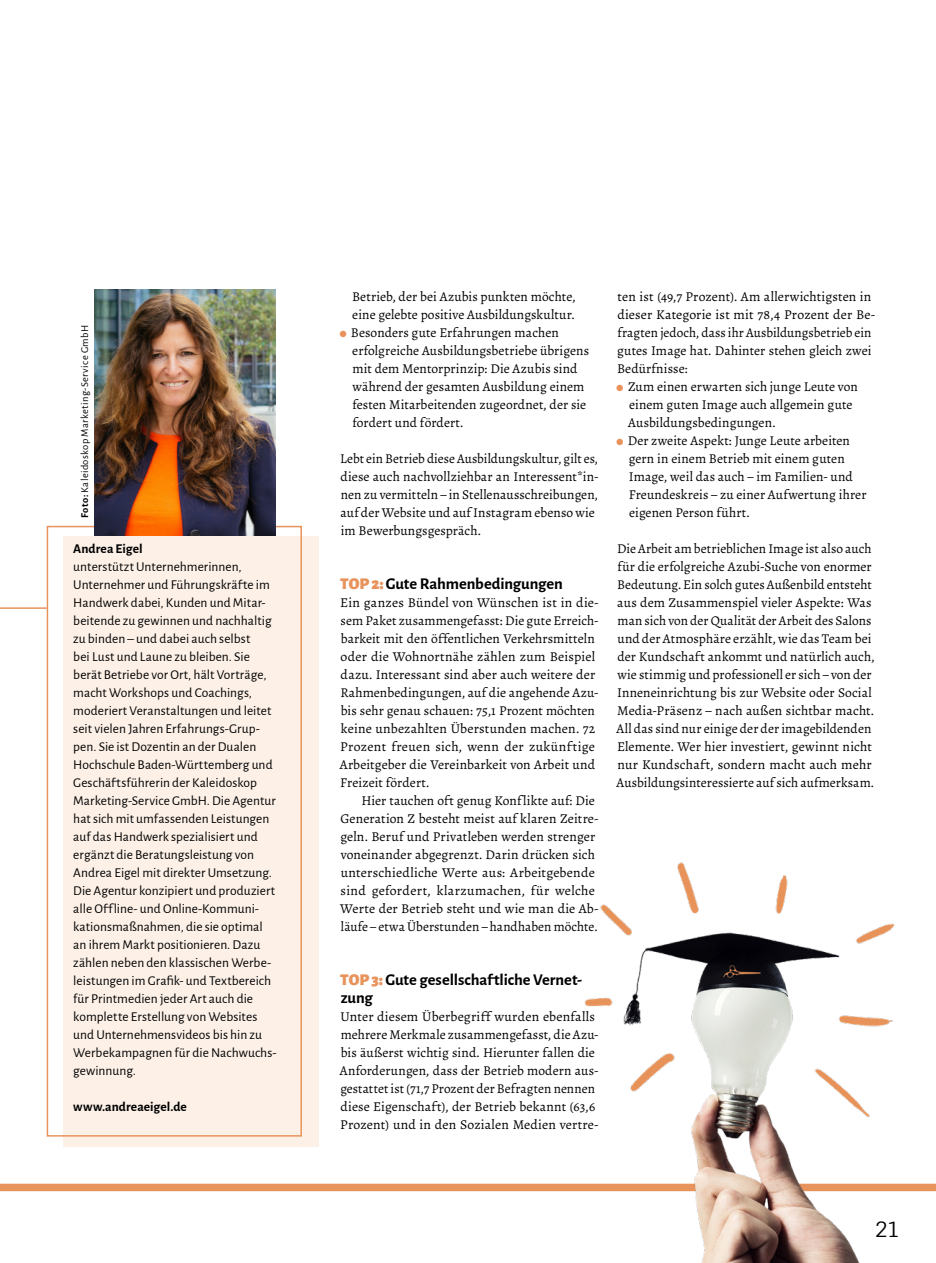
<style>
.page{position:relative;width:936px;height:1263px;background:#fff}
.page>*{position:absolute;margin:0;border:0;box-sizing:border-box;transform-origin:0 0}
._122_Seite_Zahl{font:21px "Fauna One";color:#000}
._31_Zwiti{font:700 16.5px/18px "Alegreya Sans";letter-spacing:-.005em;color:#000}
._040__Alegreya_ohne_Einzug{font:13.5px/18px "Alegreya";letter-spacing:.005em;color:#000}
._64_Box_Lauftext{font:13.5px/18px "Alegreya Sans";letter-spacing:.005em;color:#000}
._64_Box_Lauftext-2{font:700 13.5px "Alegreya Sans";letter-spacing:.005em;color:#000}
._102_Credit_links{font:10.5px "Alegreya Sans";letter-spacing:.035em;color:#000}
.s1{font-weight:700}
.s2{font-weight:900;color:#e8935c}
</style>
<div class="page">
<div style="left:0;top:1184px;width:935px;height:7px;background:#e8935c"></div>
<img style="left:564px;top:862px;width:371px;height:401px">
<div style="left:64px;top:536px;width:255px;height:610px;background:#fcf0e7"></div>
<hr style="left:0;top:607px;width:47px;height:2px;background:#e8935c">
<div style="left:47px;top:526px;width:255px;height:610px;border:2px solid #e8935c"></div>
<img style="left:94px;top:290px;width:181px;height:246px">
<p class="_102_Credit_links" style="left:78px;top:518px;width:194px;rotate:-90deg"><span class="s1">Foto:</span> Kaleidoskop Marketing-Service GmbH</p>
<p class="_64_Box_Lauftext" style="left:73px;top:539px;width:205px"><span class="s1">Andrea Eigel<br></span>unterstützt Unternehmerinnen, Unternehmer und Führungskräfte im Handwerk dabei, Kunden und Mitar&shy;beitende zu gewinnen und nachhaltig zu binden – und dabei auch selbst<br>bei Lust und Laune zu bleiben. Sie berät Betriebe vor Ort, hält Vorträge, macht Workshops und Coachings, moderiert Veranstaltungen und leitet seit vielen Jahren Erfahrungs-Grup&shy;pen. Sie ist Dozentin an der Dualen Hochschule Baden-Württemberg und Geschäftsführerin der Kaleidoskop Marketing-Service GmbH. Die Agentur hat sich mit umfassenden Leistungen auf das Handwerk spezialisiert und ergänzt die Beratungsleistung von Andrea Eigel mit direkter Umsetzung.<br>Die Agentur konzipiert und produziert alle Offline- und Online-Kommuni&shy;kationsmaßnahmen, die sie optimal an ihrem Markt positionieren. Dazu zählen neben den klassischen Werbe&shy;leistungen im Grafik- und Textbereich für Printmedien jeder Art auch die komplette Erstellung von Websites und Unternehmensvideos bis hin zu Werbekampagnen für die Nachwuchs&shy;gewinnung.</p>
<p class="_64_Box_Lauftext-2" style="left:73px;top:1097px;width:115px">www.andreaeigel.de</p>
<p class="_040__Alegreya_ohne_Einzug" style="left:352px;top:288px;width:225px">Betrieb, der bei Azubis punkten möchte, eine gelebte positive Ausbildungskultur.</p>
<p class="_040__Alegreya_ohne_Einzug" style="left:351px;top:324px;width:240px">Besonders gute Erfahrungen machen erfolgreiche Ausbildungsbetriebe übrigens mit dem Mentorprinzip: Die Azubis sind während der gesamten Ausbildung einem festen Mitarbeitenden zugeordnet, der sie fordert und fördert.</p>
<p class="_040__Alegreya_ohne_Einzug" style="left:340px;top:450px;width:260px">Lebt ein Betrieb diese Ausbildungskultur, gilt es, diese auch nachvollziehbar an Interessent*in&shy;nen zu vermitteln – in Stellenausschreibungen, auf der Website und auf Instagram ebenso wie im Bewerbungsgespräch.</p>
<p class="_31_Zwiti" style="left:340px;top:574px;width:224px"><span class="s2">TOP 2:</span>Gute Rahmenbedingungen</p>
<p class="_040__Alegreya_ohne_Einzug" style="left:340px;top:594px;width:260px">Ein ganzes Bündel von Wünschen ist in die&shy;sem Paket zusammengefasst: Die gute Erreich&shy;barkeit mit den öffentlichen Verkehrsmitteln oder die Wohnortnähe zählen zum Beispiel dazu. Interessant sind aber auch weitere der Rahmenbedingungen, auf die angehende Azu&shy;bis sehr genau schauen: 75,1 Prozent möchten keine unbezahlten Überstunden machen. 72<br>Prozent freuen sich, wenn der zukünftige Arbeitgeber die Vereinbarkeit von Arbeit und Freizeit fördert.</p>
<p class="_040__Alegreya_ohne_Einzug" style="left:340px;top:792px;width:260px;text-indent:21px">Hier tauchen oft genug Konf likte auf: Die Generation Z besteht meist auf klaren Zeitre&shy;geln. Beruf und Privatleben werden strenger voneinander abgegrenzt. Darin drücken sich unterschiedliche Werte aus: Arbeitgebende sind gefordert, klarzumachen, für welche Werte der Betrieb steht und wie man die Ab&shy;läufe – etwa Überstunden – handhaben möchte.</p>
<p class="_31_Zwiti" style="left:340px;top:970px;width:243px"><span class="s2">TOP 3:</span> Gute gesellschaftliche Vernet&shy;zung</p>
<p class="_040__Alegreya_ohne_Einzug" style="left:340px;top:1008px;width:260px">Unter diesem Überbegriff wurden ebenfalls mehrere Merkmale zusammengefasst, die Azu&shy;bis äußerst wichtig sind. Hierunter fallen die Anforderungen, dass der Betrieb modern aus&shy;gestattet ist (71,7 Prozent der Befragten nennen diese Eigenschaft), der Betrieb bekannt (63,6<br>Prozent) und in den Sozialen Medien vertre-</p>
<p class="_040__Alegreya_ohne_Einzug" style="left:617px;top:288px;width:259px">ten ist (49,7 Prozent). Am allerwichtigsten in dieser Kategorie ist mit 78,4 Prozent der Be&shy;fragten jedoch, dass ihr Ausbildungsbetrieb ein gutes Image hat. Dahinter stehen gleich zwei Bedürfnisse:</p>
<p class="_040__Alegreya_ohne_Einzug" style="left:628px;top:378px;width:231px">Zum einen erwarten sich junge Leute von einem guten Image auch allgemein gute<br>Ausbildungsbedingungen.</p>
<p class="_040__Alegreya_ohne_Einzug" style="left:627px;top:432px;width:240px">Der zweite Aspekt: Junge Leute arbeiten gern in einem Betrieb mit einem guten Image, weil das auch – im Familien- und Freundeskreis – zu einer Aufwertung ihrer eigenen Person führt.</p>
<p class="_040__Alegreya_ohne_Einzug" style="left:616px;top:540px;width:259px">Die Arbeit am betrieblichen Image ist also auch für die erfolgreiche Azubi-Suche von enormer Bedeutung. Ein solch gutes Außenbild entsteht aus dem Zusammenspiel vieler Aspekte: Was man sich von der Qualität der Arbeit des Salons und der Atmosphäre erzählt, wie das Team bei der Kundschaft ankommt und natürlich auch, wie stimmig und professionell er sich – von der Inneneinrichtung bis zur Website oder Social Media-Präsenz – nach außen sichtbar macht.<br>All das sind nur einige der der imagebildenden Elemente. Wer hier investiert, gewinnt nicht nur Kundschaft, sondern macht auch mehr Ausbildungsinteressierte auf sich aufmerksam.</p>
<p class="_122_Seite_Zahl" style="left:875px;top:1216px;width:25px">21</p>
</div>
